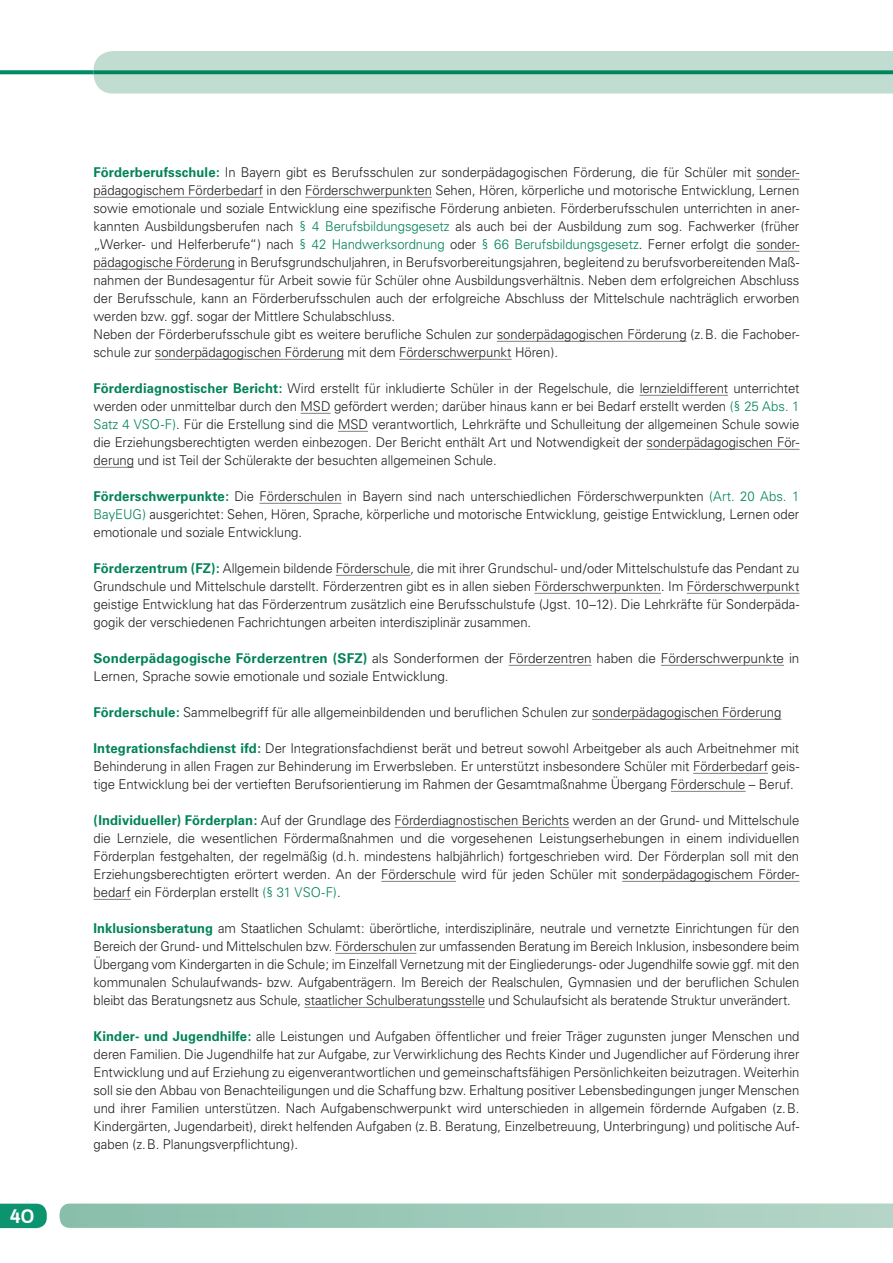
<style>
.page{position:relative;width:893px;height:1263px;background:#fff}
.page>*{position:absolute;margin:0;border:0;box-sizing:border-box;transform-origin:0 0}
.t1{font:700 19.5px "Sansation";color:#fff}
.t2{font:300 13.5px/18px "Univers";letter-spacing:-.005em;color:#231f20}
.t3{font:300 13.5px/18px "Univers";letter-spacing:-.005em;color:#231f20;text-align:justify;scale:.96 1}
.s1{font-weight:700;color:#008356}
.s2{color:#008356}
</style>
<div class="page">
<svg style="left:0;top:1204px;width:47px;height:24px"></svg>
<svg style="left:60px;top:1203px;width:833px;height:25px;background:#a1cbbb"></svg>
<svg style="left:0;top:51px;width:893px;height:43px;background:#b6d7cb"></svg>
<hr style="left:756px;top:179px;width:43px;height:1px;background:#808285">
<hr style="left:94px;top:197px;width:169px;height:1px;background:#808285">
<hr style="left:305px;top:197px;width:127px;height:1px;background:#808285">
<hr style="left:756px;top:251px;width:43px;height:1px;background:#808285">
<hr style="left:94px;top:269px;width:141px;height:1px;background:#808285">
<hr style="left:497px;top:341px;width:190px;height:1px;background:#808285">
<hr style="left:155px;top:359px;width:189px;height:1px;background:#808285">
<hr style="left:399px;top:359px;width:113px;height:1px;background:#808285">
<hr style="left:639px;top:395px;width:89px;height:1px;background:#808285">
<svg style="left:301px;top:413px;width:29px;height:1px"></svg>
<hr style="left:338px;top:431px;width:30px;height:1px;background:#808285">
<hr style="left:647px;top:449px;width:152px;height:1px;background:#808285">
<hr style="left:94px;top:467px;width:40px;height:1px;background:#808285">
<hr style="left:260px;top:503px;width:81px;height:1px;background:#808285">
<hr style="left:592px;top:719px;width:189px;height:1px;background:#808285">
<hr style="left:693px;top:773px;width:75px;height:1px;background:#808285">
<hr style="left:671px;top:791px;width:75px;height:1px;background:#808285">
<hr style="left:395px;top:827px;width:174px;height:1px;background:#808285">
<hr style="left:381px;top:881px;width:75px;height:1px;background:#808285">
<hr style="left:622px;top:881px;width:177px;height:1px;background:#808285">
<hr style="left:94px;top:899px;width:37px;height:1px;background:#808285">
<hr style="left:335px;top:953px;width:81px;height:1px;background:#808285">
<hr style="left:304px;top:1007px;width:181px;height:1px;background:#808285">
<hr style="left:336px;top:575px;width:75px;height:1px;background:#808285">
<hr style="left:534px;top:593px;width:127px;height:1px;background:#808285">
<hr style="left:687px;top:593px;width:112px;height:1px;background:#808285">
<hr style="left:509px;top:665px;width:82px;height:1px;background:#808285">
<hr style="left:661px;top:665px;width:123px;height:1px;background:#808285">
<h1 class="t1" style="left:10px;top:1209px;width:26px">40</h1>
<h4 class="t2" style="left:94px;top:164px;width:707px"><span class="s1">Förderberufsschule:</span> In Bayern gibt es Berufsschulen zur sonderpädagogischen Förderung, die für Schüler mit sonder-</h4>
<p class="t2" style="left:94px;top:182px;width:707px;text-align:justify">pädagogischem Förderbedarf in den Förderschwerpunkten Sehen, Hören, körperliche und motorische Entwicklung, Lernen sowie emotionale und soziale Entwicklung eine spezifische Förderung anbieten. Förderberufsschulen unterrichten in aner&shy;kannten Ausbildungsberufen nach <span class="s2">§ 4 Berufsbildungsgesetz</span> als auch bei der Ausbildung zum sog. Fachwerker (früher „Werker- und Helferberufe“) nach <span class="s2">§ 42 Handwerksordnung</span> oder <span class="s2">§ 66 Berufsbildungsgesetz</span>. Ferner erfolgt die sonder&shy;pädagogische Förderung in Berufsgrundschuljahren, in Berufsvorbereitungsjahren, begleitend zu berufsvorbereitenden Maß&shy;nahmen der Bundesagentur für Arbeit sowie für Schüler ohne Ausbildungsverhältnis. Neben dem erfolgreichen Abschluss der Berufsschule, kann an Förderberufsschulen auch der erfolgreiche Abschluss der Mittelschule nachträglich erworben werden bzw. ggf. sogar der Mittlere Schulabschluss.</p>
<p class="t2" style="left:94px;top:326px;width:707px">Neben der Förderberufsschule gibt es weitere berufliche Schulen zur sonderpädagogischen Förderung (z. B. die Fachober-</p>
<p class="t2" style="left:94px;top:344px;width:466px">schule zur sonderpädagogischen Förderung mit dem Förderschwerpunkt Hören).</p>
<h4 class="t2" style="left:94px;top:380px;width:707px"><span class="s1">Förderdiagnostischer Bericht:</span> Wird erstellt für inkludierte Schüler in der Regelschule, die lernzieldifferent unterrichtet</h4>
<p class="t2" style="left:94px;top:398px;width:707px">werden oder unmittelbar durch den MSD gefördert werden; darüber hinaus kann er bei Bedarf erstellt werden <span class="s2">(§ 25 Abs. 1<br>Satz 4 VSO-F)</span>. Für die Erstellung sind die MSD verantwortlich, Lehrkräfte und Schulleitung der allgemeinen Schule sowie</p>
<p class="t2" style="left:94px;top:452px;width:405px">derung und ist Teil der Schülerakte der besuchten allgemeinen Schule.</p>
<h4 class="t2" style="left:94px;top:488px;width:707px"><span class="s1">Förderschwerpunkte:</span> Die Förderschulen in Bayern sind nach unterschiedlichen Förderschwerpunkten <span class="s2">(Art. 20 Abs. 1</span></h4>
<p class="t2" style="left:94px;top:506px;width:707px"><span class="s2">BayEUG)</span> ausgerichtet: Sehen, Hören, Sprache, körperliche und motorische Entwicklung, geistige Entwicklung, Lernen oder emotionale und soziale Entwicklung.</p>
<h4 class="t2" style="left:94px;top:560px;width:707px"><span class="s1">Förderzentrum (FZ):</span> Allgemein bildende Förderschule, die mit ihrer Grundschul- und/oder Mittelschulstufe das Pendant zu</h4>
<p class="t2" style="left:94px;top:578px;width:707px;text-align:justify">Grundschule und Mittelschule darstellt. Förderzentren gibt es in allen sieben Förderschwerpunkten. Im Förderschwerpunkt geistige Entwicklung hat das Förderzentrum zusätzlich eine Berufsschulstufe (Jgst. 10–12). Die Lehrkräfte für Sonderpäda&shy;gogik der verschiedenen Fachrichtungen arbeiten interdisziplinär zusammen.</p>
<h4 class="t2" style="left:94px;top:650px;width:707px"><span class="s1">Sonderpädagogische Förderzentren (SFZ)</span> als Sonderformen der Förderzentren haben die Förderschwerpunkte in</h4>
<p class="t2" style="left:94px;top:668px;width:357px">Lernen, Sprache sowie emotionale und soziale Entwicklung.</p>
<h4 class="t2" style="left:94px;top:704px;width:689px"><span class="s1">Förderschule:</span> Sammelbegriff für alle allgemeinbildenden und beruflichen Schulen zur sonderpädagogischen Förderung</h4>
<h4 class="t2" style="left:94px;top:740px;width:707px"><span class="s1">Integrationsfachdienst ifd:</span> Der Integrationsfachdienst berät und betreut sowohl Arbeitgeber als auch Arbeitnehmer mit</h4>
<p class="t2" style="left:94px;top:758px;width:707px">Behinderung in allen Fragen zur Behinderung im Erwerbsleben. Er unterstützt insbesondere Schüler mit Förderbedarf geis&shy;tige Entwicklung bei der vertieften Berufsorientierung im Rahmen der Gesamtmaßnahme Übergang Förderschule – Beruf.</p>
<p class="t2" style="left:94px;top:434px;width:707px">die Erziehungsberechtigten werden einbezogen. Der Bericht enthält Art und Notwendigkeit der sonderpädagogischen För-</p>
<h4 class="t2" style="left:94px;top:812px;width:707px"><span class="s1">(Individueller) Förderplan:</span> Auf der Grundlage des Förderdiagnostischen Berichts werden an der Grund- und Mittelschule</h4>
<p class="t2" style="left:94px;top:830px;width:707px">die Lernziele, die wesentlichen Fördermaßnahmen und die vorgesehenen Leistungserhebungen in einem individuellen<br>Förderplan festgehalten, der regelmäßig (d. h. mindestens halbjährlich) fortgeschrieben wird. Der Förderplan soll mit den</p>
<p class="t2" style="left:94px;top:884px;width:249px">bedarf ein Förderplan erstellt <span class="s2">(§ 31 VSO-F)</span>.</p>
<h4 class="t3" style="left:94px;top:920px;width:737px"><span class="s1">Inklusionsberatung</span> am Staatlichen Schulamt: überörtliche, interdisziplinäre, neutrale und vernetzte Einrichtungen für den</h4>
<p class="t3" style="left:94px;top:938px;width:737px">Bereich der Grund- und Mittelschulen bzw. Förderschulen zur umfassenden Beratung im Bereich Inklusion, insbesondere beim Übergang vom Kindergarten in die Schule; im Einzelfall Vernetzung mit der Eingliederungs- oder Jugendhilfe sowie ggf. mit den kommunalen Schulaufwands- bzw. Aufgabenträgern. Im Bereich der Realschulen, Gymnasien und der beruflichen Schulen bleibt das Beratungsnetz aus Schule, staatlicher Schulberatungsstelle und Schulaufsicht als beratende Struktur unverändert.</p>
<h4 class="t2" style="left:94px;top:1028px;width:707px"><span class="s1">Kinder- und Jugendhilfe:</span> alle Leistungen und Aufgaben öffentlicher und freier Träger zugunsten junger Menschen und</h4>
<p class="t2" style="left:94px;top:1046px;width:707px;text-align:justify">deren Familien. Die Jugendhilfe hat zur Aufgabe, zur Verwirklichung des Rechts Kinder und Jugendlicher auf Förderung ihrer Entwicklung und auf Erziehung zu eigenverantwortlichen und gemeinschaftsfähigen Persönlichkeiten beizutragen. Weiterhin soll sie den Abbau von Benachteiligungen und die Schaffung bzw. Erhaltung positiver Lebensbedingungen junger Menschen und ihrer Familien unterstützen. Nach Aufgabenschwerpunkt wird unterschieden in allgemein fördernde Aufgaben (z. B.<br>Kindergärten, Jugendarbeit), direkt helfenden Aufgaben (z. B. Beratung, Einzelbetreuung, Unterbringung) und politische Auf&shy;gaben (z. B. Planungsverpflichtung).</p>
<p class="t2" style="left:94px;top:866px;width:707px">Erziehungsberechtigten erörtert werden. An der Förderschule wird für jeden Schüler mit sonderpädagogischem Förder-</p>
</div>
